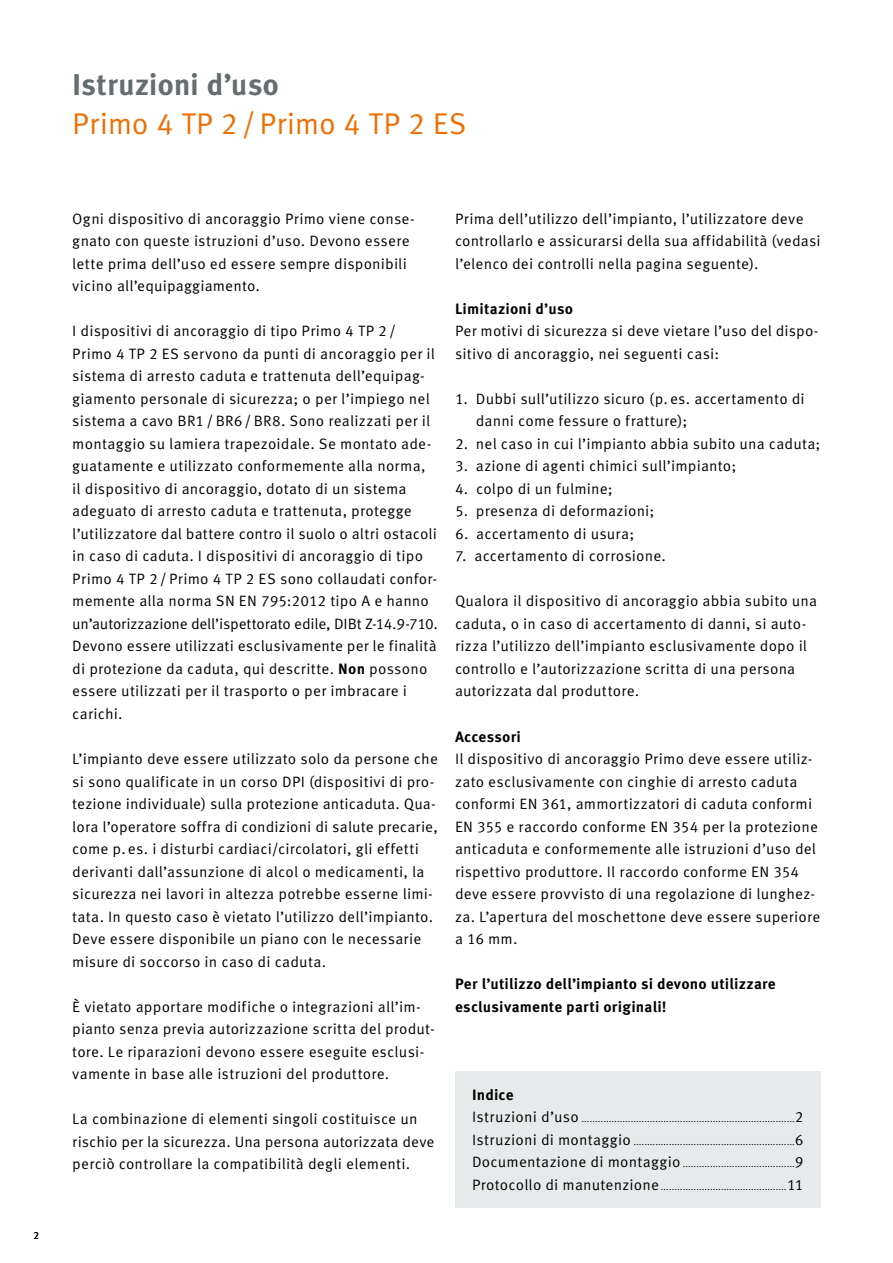
<style>
.page{position:relative;width:893px;height:1263px;background:#fff}
.page>*{position:absolute;margin:0;border:0;box-sizing:border-box;transform-origin:0 0}
.t1{font:30px "Meta Correspondence Pro";letter-spacing:.01em;color:#ef6e00}
.t2{font:700 30px "Meta Correspondence Pro";letter-spacing:-.005em;color:#646d6f}
.t3{font:15px/22.5px "Meta Correspondence Pro";letter-spacing:.01em;color:#000}
.t4{font:700 15px/22.5px "Meta Correspondence Pro";letter-spacing:.01em;color:#000}
.t5{font:10.5px "Meta Correspondence Pro";color:#000}
.s1{font-weight:700}
</style>
<div class="page">
<div style="left:455px;top:1071px;width:366px;height:137px;background:#e7eaeb"></div>
<p class="t5" style="left:33px;top:1228px;width:8px">2</p>
<h1 class="t2" style="left:72px;top:61px;width:208px">Istruzioni d’uso</h1>
<h1 class="t1" style="left:72px;top:101px;width:396px">Primo 4 TP 2/Primo 4 TP 2 ES</h1>
<p class="t3" style="left:72px;top:207px;width:344px">Ogni dispositivo di ancoraggio Primo viene conse&shy;gnato con queste istruzioni d’uso. Devono essere lette prima dell’uso ed essere sempre disponibili vicino all’equipaggiamento.</p>
<p class="t3" style="left:72px;top:319px;width:367px">I dispositivi di ancoraggio di tipo Primo 4 TP 2/ Primo 4 TP 2 ES servono da punti di ancoraggio per il sistema di arresto caduta e trattenuta dell’equipag&shy;giamento personale di sicurezza; o per l’impiego nel sistema a cavo BR1/BR6 /BR8. Sono realizzati per il montaggio su lamiera trapezoidale. Se montato ade&shy;guatamente e utilizzato conformemente alla norma,<br>il dispositivo di ancoraggio, dotato di un sistema adeguato di arresto caduta e trattenuta, protegge l’utilizzatore dal battere contro il suolo o altri ostacoli in caso di caduta. I dispositivi di ancoraggio di tipo Primo 4 TP 2/ Primo 4 TP 2 ES sono collaudati confor&shy;memente alla norma SN EN 795:2012 tipo A e hanno un’autorizzazione dell’ispettorato edile, DIBt Z-14.9-710.<br>Devono essere utilizzati esclusivamente per le finalità di protezione da caduta, qui descritte. <span class="s1">Non</span> possono essere utilizzati per il trasporto o per imbracare i carichi.</p>
<p class="t3" style="left:72px;top:747px;width:367px">L’impianto deve essere utilizzato solo da persone che si sono qualificate in un corso DPI (dispositivi di pro&shy;tezione individuale) sulla protezione anticaduta. Qua&shy;lora l’operatore soffra di condizioni di salute precarie, come p. es. i disturbi cardiaci/circolatori, gli effetti derivanti dall’assunzione di alcol o medicamenti, la sicurezza nei lavori in altezza potrebbe esserne limi&shy;tata. In questo caso è vietato l’utilizzo dell’impianto.<br>Deve essere disponibile un piano con le necessarie misure di soccorso in caso di caduta.</p>
<p class="t3" style="left:72px;top:994px;width:364px">È vietato apportare modifiche o integrazioni all’im&shy;pianto senza previa autorizzazione scritta del produt&shy;tore. Le riparazioni devono essere eseguite esclusi&shy;vamente in base alle istruzioni del produttore.</p>
<p class="t3" style="left:72px;top:1107px;width:364px">La combinazione di elementi singoli costituisce un rischio per la sicurezza. Una persona autorizzata deve perciò controllare la compatibilità degli elementi.</p>
<p class="t3" style="left:455px;top:207px;width:367px">Prima dell’utilizzo dell’impianto, l’utilizzatore deve controllarlo e assicurarsi della sua affidabilità (vedasi l’elenco dei controlli nella pagina seguente).</p>
<p class="t4" style="left:455px;top:296px;width:120px">Limitazioni d’uso</p>
<p class="t3" style="left:455px;top:319px;width:365px">Per motivi di sicurezza si deve vietare l’uso del dispo&shy;sitivo di ancoraggio, nei seguenti casi:</p>
<p class="t3" style="left:476px;top:387px;width:331px;text-indent:-21px">1. Dubbi sull’utilizzo sicuro (p. es. accertamento di danni come fessure o fratture);</p>
<p class="t3" style="left:455px;top:432px;width:367px">2. nel caso in cui l’impianto abbia subito una caduta;</p>
<p class="t3" style="left:455px;top:454px;width:283px">3. azione di agenti chimici sull’impianto;</p>
<p class="t3" style="left:455px;top:477px;width:159px">4. colpo di un fulmine;</p>
<p class="t3" style="left:455px;top:499px;width:201px">5. presenza di deformazioni;</p>
<p class="t3" style="left:455px;top:522px;width:181px">6. accertamento di usura;</p>
<p class="t3" style="left:455px;top:544px;width:212px">7. accertamento di corrosione.</p>
<p class="t3" style="left:455px;top:589px;width:364px">Qualora il dispositivo di ancoraggio abbia subito una caduta, o in caso di accertamento di danni, si auto&shy;rizza l’utilizzo dell’impianto esclusivamente dopo il controllo e l’autorizzazione scritta di una persona autorizzata dal produttore.</p>
<p class="t4" style="left:455px;top:724px;width:68px">Accessori</p>
<p class="t3" style="left:455px;top:747px;width:367px">Il dispositivo di ancoraggio Primo deve essere utiliz&shy;zato esclusivamente con cinghie di arresto caduta conformi EN 361, ammortizzatori di caduta conformi EN 355 e raccordo conforme EN 354 per la protezione anticaduta e conformemente alle istruzioni d’uso del rispettivo produttore. Il raccordo conforme EN 354 deve essere provvisto di una regolazione di lunghez&shy;za. L’apertura del moschettone deve essere superiore a 16 mm.</p>
<p class="t4" style="left:455px;top:971px;width:322px">Per l’utilizzo dell’impianto si devono utilizzare esclusivamente parti originali!</p>
<p class="t4" style="left:472px;top:1082px;width:43px">Indice</p>
<p class="t3" style="left:472px;top:1105px;width:108px">Istruzioni d’uso</p>
<p class="t3" style="left:795px;top:1105px;width:10px">2</p>
<p class="t3" style="left:472px;top:1127px;width:160px">Istruzioni di montaggio</p>
<p class="t3" style="left:795px;top:1127px;width:10px">6</p>
<p class="t3" style="left:472px;top:1150px;width:210px">Documentazione di montaggio</p>
<p class="t3" style="left:795px;top:1150px;width:10px">9</p>
<p class="t3" style="left:472px;top:1172px;width:189px">Protocollo di manutenzione</p>
<p class="t3" style="left:787px;top:1172px;width:18px">11</p>
</div>
